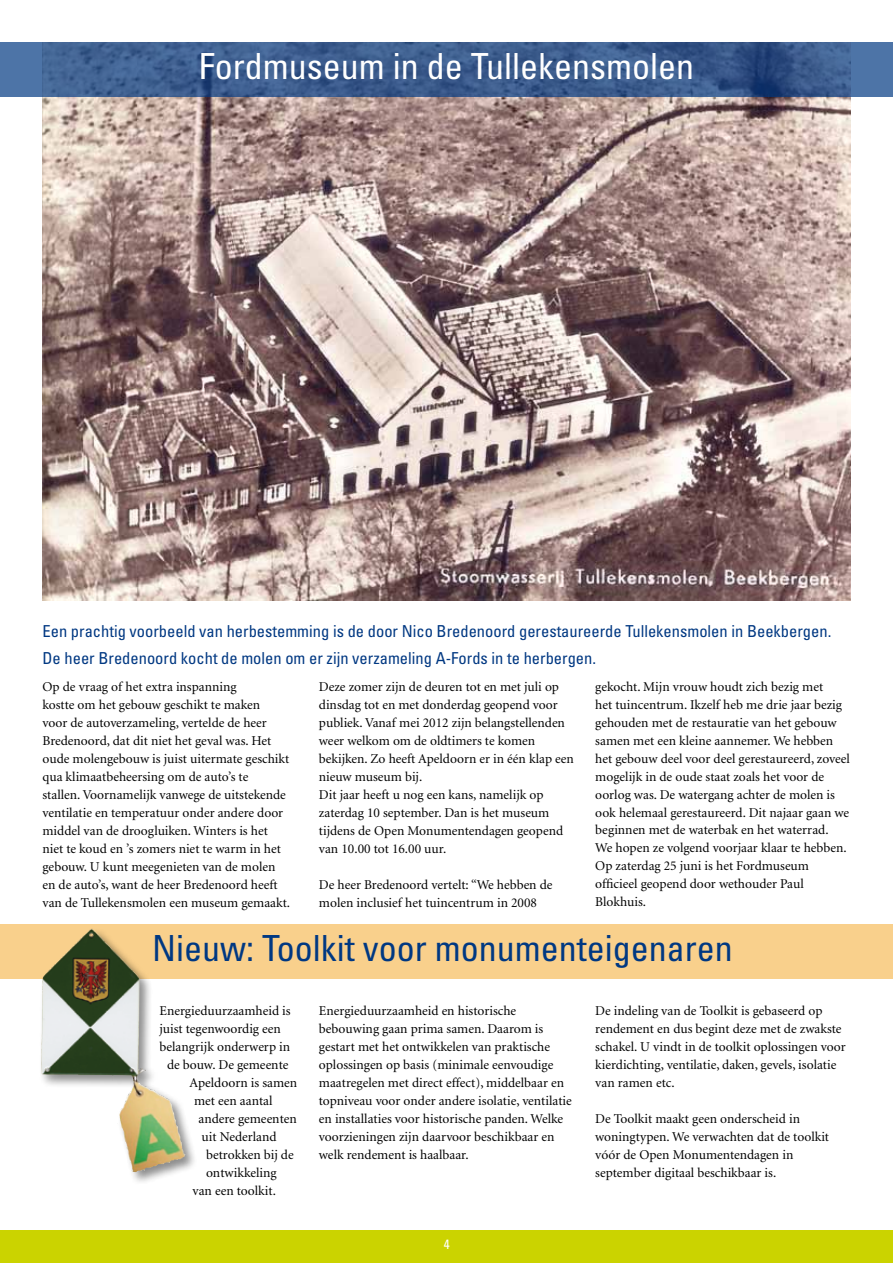
<style>
.page{position:relative;width:893px;height:1263px;background:#fff}
.page>*{position:absolute;margin:0;border:0;box-sizing:border-box;transform-origin:0 0}
.t1{font:condensed 36px "Univers";color:#003882}
.t2{font:condensed 36px "Univers";color:#fff}
.t3{font:condensed 16.5px/27px "Univers";color:#003882}
.t4{font:13.5px/18px "Minion";color:#000}
.t5{font:condensed 13.5px "Univers";color:#fff}
</style>
<div class="page">
<div style="left:0;top:1231px;width:893px;height:32px;background:#cbd300"></div>
<img style="left:43px;top:97px;width:807px;height:504px">
<svg style="left:0;top:43px;width:892px;height:54px;background:#3c5d8f"></svg>
<div style="left:0;top:925px;width:893px;height:54px;background:#f9d08c"></div>
<hr style="left:892px;top:43px;width:1px;height:54px;background:#cbd300">
<div style="left:39px;top:927px;width:160px;height:259px;background:#000;opacity:.45"></div>
<img style="left:41px;top:933px;width:145px;height:239px">
<h1 class="t2" style="left:199px;top:43px;width:497px">Fordmuseum in de Tullekensmolen</h1>
<p class="t3" style="left:43px;top:617px;width:790px">Een prachtig voorbeeld van herbestemming is de door Nico Bredenoord gerestaureerde Tullekensmolen in Beekbergen.<br>De heer Bredenoord kocht de molen om er zijn verzameling A-Fords in te herbergen.</p>
<p class="t4" style="left:43px;top:678px;width:249px">Op de vraag of het extra inspanning<br>kostte om het gebouw geschikt te maken<br>voor de autoverzameling, vertelde de heer Bredenoord, dat dit niet het geval was. Het oude molengebouw is juist uitermate geschikt qua klimaatbeheersing om de auto’s te<br>stallen. Voornamelijk vanwege de uitstekende ventilatie en temperatuur onder andere door middel van de droogluiken. Winters is het niet te koud en ’s zomers niet te warm in het gebouw. U kunt meegenieten van de molen en de auto’s, want de heer Bredenoord heeft van de Tullekensmolen een museum gemaakt.</p>
<p class="t4" style="left:319px;top:678px;width:257px">Deze zomer zijn de deuren tot en met juli op dinsdag tot en met donderdag geopend voor publiek. Vanaf mei 2012 zijn belangstellenden weer welkom om de oldtimers te komen bekijken. Zo heeft Apeldoorn er in één klap een nieuw museum bij.<br>Dit jaar heeft u nog een kans, namelijk op zaterdag 10 september. Dan is het museum tijdens de Open Monumentendagen geopend van 10.00 tot 16.00 uur.</p>
<p class="t4" style="left:319px;top:876px;width:235px">De heer Bredenoord vertelt: “We hebben de molen inclusief het tuincentrum in 2008</p>
<p class="t4" style="left:595px;top:678px;width:256px">gekocht. Mijn vrouw houdt zich bezig met<br>het tuincentrum. Ikzelf heb me drie jaar bezig gehouden met de restauratie van het gebouw samen met een kleine aannemer. We hebben het gebouw deel voor deel gerestaureerd, zoveel mogelijk in de oude staat zoals het voor de oorlog was. De watergang achter de molen is ook helemaal gerestaureerd. Dit najaar gaan we beginnen met de waterbak en het waterrad.<br>We hopen ze volgend voorjaar klaar te hebben.<br>Op zaterdag 25 juni is het Fordmuseum officieel geopend door wethouder Paul Blokhuis.</p>
<h1 class="t1" style="left:152px;top:925px;width:582px">Nieuw: Toolkit voor monumenteigenaren</h1>
<p class="t4" style="left:160px;top:1002px;width:133px">Energieduurzaamheid is</p>
<p class="t4" style="left:160px;top:1020px;width:123px">juist tegenwoordig een</p>
<p class="t4" style="left:160px;top:1038px;width:132px">belangrijk onderwerp in</p>
<p class="t4" style="left:167px;top:1056px;width:123px">de bouw. De gemeente</p>
<p class="t4" style="left:190px;top:1074px;width:109px">Apeldoorn is samen</p>
<p class="t4" style="left:194px;top:1092px;width:80px">met een aantal</p>
<p class="t4" style="left:199px;top:1110px;width:100px">andere gemeenten</p>
<p class="t4" style="left:202px;top:1128px;width:77px">uit Nederland</p>
<p class="t4" style="left:206px;top:1146px;width:89px">betrokken bij de</p>
<p class="t4" style="left:206px;top:1164px;width:72px">ontwikkeling</p>
<p class="t4" style="left:193px;top:1182px;width:85px">van een toolkit.</p>
<p class="t4" style="left:319px;top:1002px;width:254px">Energieduurzaamheid en historische bebouwing gaan prima samen. Daarom is gestart met het ontwikkelen van praktische oplossingen op basis (minimale eenvoudige maatregelen met direct effect), middelbaar en topniveau voor onder andere isolatie, ventilatie en installaties voor historische panden. Welke voorzieningen zijn daarvoor beschikbaar en welk rendement is haalbaar.</p>
<p class="t4" style="left:595px;top:1002px;width:252px">De indeling van de Toolkit is gebaseerd op rendement en dus begint deze met de zwakste schakel. U vindt in de toolkit oplossingen voor kierdichting, ventilatie, daken, gevels, isolatie van ramen etc.</p>
<p class="t4" style="left:595px;top:1110px;width:235px">De Toolkit maakt geen onderscheid in woningtypen. We verwachten dat de toolkit vóór de Open Monumentendagen in september digitaal beschikbaar is.</p>
<p class="t5" style="left:444px;top:1235px;width:7px">4</p>
</div>
